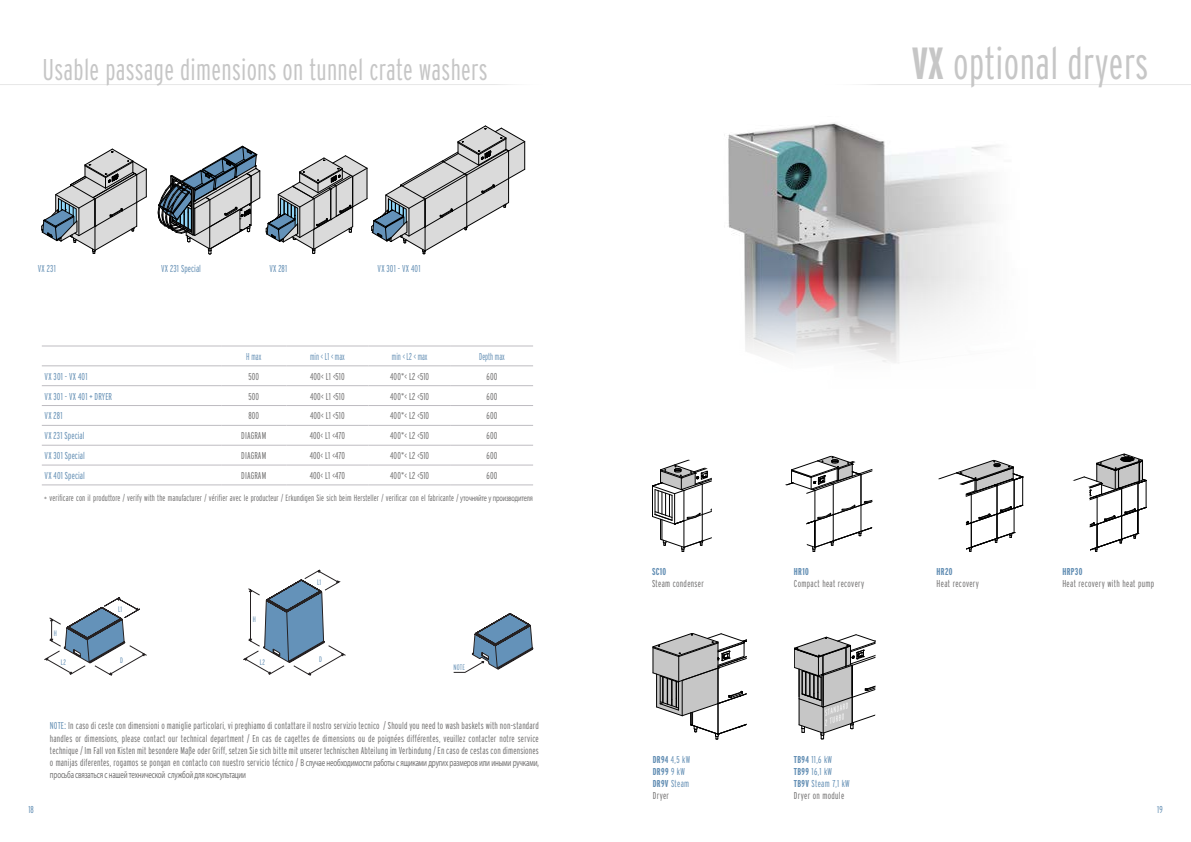
<style>
.page{position:relative;width:1191px;height:842px;background:#fff}
.page>*{position:absolute;margin:0;border:0;box-sizing:border-box;transform-origin:0 0}
.t1{font:300 extra-condensed 45px "Interstate";letter-spacing:.01em;color:#c6c6c6}
.t2{font:300 extra-condensed 30px "Interstate";letter-spacing:.01em;color:#c6c6c6}
.t3{font:300 extra-condensed 10px/12.1px "Interstate";letter-spacing:.01em;color:#706f6f;text-align:justify}
.t4{font:300 extra-condensed 10px/12.1px "Interstate";letter-spacing:.015em;color:#618db3}
.t5{font:10px "Myriad Pro";letter-spacing:-.03em;color:#706f6f;scale:.7 1}
.t6{font:300 extra-condensed 10px "Interstate";letter-spacing:.03em;color:#706f6f}
.t7{font:300 extra-condensed 10px "Interstate";letter-spacing:.015em;color:#618db3;scale:.88 1}
.t8{font:300 extra-condensed 10px "Interstate";letter-spacing:.035em;color:#706f6f}
.t9{font:700 extra-condensed 10px "Interstate";letter-spacing:.03em;color:#618db3}
.t10{font:300 extra-condensed 9px "Interstate";letter-spacing:.01em;color:#706f6f}
.t11{font:italic 300 extra-condensed 8.1px/9px "Interstate";color:#fff;scale:.91 1}
.t12{font:300 extra-condensed 8px "Interstate";letter-spacing:.025em;color:#618db3}
.s1{font-family:"Myriad Pro";font-weight:400;font-stretch:normal}
.s2{color:#618db3}
.s3{font-family:"Helvetica";font-weight:400;font-stretch:normal;color:#618db3}
.s4{font-weight:700}
.s5{color:#706f6f}
</style>
<div class="page">
<img style="left:724px;top:123px;width:274px;height:240px">
<hr style="left:0;top:84px;width:551px;height:1px;background:#c6c6c6">
<svg style="left:652px;top:459px;width:60px;height:93px"></svg>
<svg style="left:785px;top:456px;width:87px;height:96px"></svg>
<svg style="left:938px;top:460px;width:85px;height:92px"></svg>
<svg style="left:1072px;top:454px;width:75px;height:98px"></svg>
<svg style="left:652px;top:633px;width:95px;height:107px"></svg>
<svg style="left:794px;top:634px;width:81px;height:106px"></svg>
<svg style="left:41px;top:149px;width:106px;height:105px"></svg>
<svg style="left:158px;top:126px;width:367px;height:129px"></svg>
<hr style="left:42px;top:346px;width:179px;height:1px;background:#bebcc1">
<hr style="left:221px;top:346px;width:65px;height:1px;background:#bebcc1">
<hr style="left:286px;top:346px;width:83px;height:1px;background:#bebcc1">
<hr style="left:369px;top:346px;width:82px;height:1px;background:#bebcc1">
<hr style="left:451px;top:346px;width:82px;height:1px;background:#bebcc1">
<hr style="left:42px;top:366px;width:179px;height:1px;background:#bebcc1">
<hr style="left:221px;top:366px;width:65px;height:1px;background:#bebcc1">
<hr style="left:286px;top:366px;width:83px;height:1px;background:#bebcc1">
<hr style="left:369px;top:366px;width:82px;height:1px;background:#bebcc1">
<hr style="left:451px;top:366px;width:82px;height:1px;background:#bebcc1">
<hr style="left:42px;top:385px;width:179px;height:1px;background:#bebcc1">
<hr style="left:221px;top:385px;width:65px;height:1px;background:#bebcc1">
<hr style="left:286px;top:385px;width:83px;height:1px;background:#bebcc1">
<hr style="left:369px;top:385px;width:82px;height:1px;background:#bebcc1">
<hr style="left:451px;top:385px;width:82px;height:1px;background:#bebcc1">
<hr style="left:42px;top:405px;width:179px;height:1px;background:#bebcc1">
<hr style="left:221px;top:405px;width:65px;height:1px;background:#bebcc1">
<hr style="left:286px;top:405px;width:83px;height:1px;background:#bebcc1">
<hr style="left:369px;top:405px;width:82px;height:1px;background:#bebcc1">
<hr style="left:451px;top:405px;width:82px;height:1px;background:#bebcc1">
<hr style="left:42px;top:425px;width:179px;height:1px;background:#bebcc1">
<hr style="left:221px;top:425px;width:65px;height:1px;background:#bebcc1">
<hr style="left:286px;top:425px;width:83px;height:1px;background:#bebcc1">
<hr style="left:369px;top:425px;width:82px;height:1px;background:#bebcc1">
<hr style="left:451px;top:425px;width:82px;height:1px;background:#bebcc1">
<hr style="left:42px;top:445px;width:179px;height:1px;background:#bebcc1">
<hr style="left:221px;top:445px;width:65px;height:1px;background:#bebcc1">
<hr style="left:286px;top:445px;width:83px;height:1px;background:#bebcc1">
<hr style="left:369px;top:445px;width:82px;height:1px;background:#bebcc1">
<hr style="left:451px;top:445px;width:82px;height:1px;background:#bebcc1">
<hr style="left:42px;top:465px;width:179px;height:1px;background:#bebcc1">
<hr style="left:221px;top:465px;width:65px;height:1px;background:#bebcc1">
<hr style="left:286px;top:465px;width:83px;height:1px;background:#bebcc1">
<hr style="left:369px;top:465px;width:82px;height:1px;background:#bebcc1">
<hr style="left:451px;top:465px;width:82px;height:1px;background:#bebcc1">
<hr style="left:42px;top:485px;width:179px;height:1px;background:#bebcc1">
<hr style="left:221px;top:485px;width:65px;height:1px;background:#bebcc1">
<hr style="left:286px;top:485px;width:83px;height:1px;background:#bebcc1">
<hr style="left:369px;top:485px;width:82px;height:1px;background:#bebcc1">
<hr style="left:451px;top:485px;width:82px;height:1px;background:#bebcc1">
<svg style="left:453px;top:613px;width:80px;height:60px"></svg>
<svg style="left:44px;top:597px;width:103px;height:79px"></svg>
<svg style="left:243px;top:570px;width:103px;height:106px"></svg>
<hr style="left:822px;top:84px;width:369px;height:1px;background:#c6c6c6">
<h2 class="t2" style="left:43px;top:52px;width:446px">Usable passage dimensions on tunnel crate washers</h2>
<p class="t4" style="left:38px;top:262px;width:19px">VX 231</p>
<p class="t4" style="left:161px;top:262px;width:41px">VX 231 Special</p>
<p class="t4" style="left:269px;top:262px;width:19px">VX 281</p>
<p class="t4" style="left:378px;top:262px;width:44px">VX 301 - VX 401</p>
<p class="t7" style="left:246px;top:351px;width:19px">H max</p>
<p class="t7" style="left:310px;top:351px;width:41px">min &lt; L1 &lt; max</p>
<p class="t7" style="left:392px;top:351px;width:42px">min &lt; L2 &lt; max</p>
<p class="t7" style="left:479px;top:351px;width:31px">Depth max</p>
<p class="t4" style="left:45px;top:370px;width:44px">VX 301 - VX 401</p>
<p class="t3" style="left:248px;top:370px;width:12px">500</p>
<p class="t3" style="left:310px;top:370px;width:36px">400&lt; L1 &lt;510</p>
<p class="t3" style="left:390px;top:370px;width:40px">400*&lt; L2 &lt;510</p>
<p class="t3" style="left:486px;top:370px;width:12px">600</p>
<p class="t4" style="left:45px;top:390px;width:69px">VX 301 - VX 401 + DRYER</p>
<p class="t3" style="left:248px;top:390px;width:12px">500</p>
<p class="t3" style="left:310px;top:390px;width:36px">400&lt; L1 &lt;510</p>
<p class="t3" style="left:390px;top:390px;width:40px">400*&lt; L2 &lt;510</p>
<p class="t3" style="left:486px;top:390px;width:12px">600</p>
<p class="t4" style="left:45px;top:410px;width:19px">VX 281</p>
<p class="t3" style="left:248px;top:410px;width:12px">800</p>
<p class="t3" style="left:310px;top:410px;width:36px">400&lt; L1 &lt;510</p>
<p class="t3" style="left:390px;top:410px;width:40px">400*&lt; L2 &lt;510</p>
<p class="t3" style="left:486px;top:410px;width:12px">600</p>
<p class="t4" style="left:45px;top:430px;width:41px">VX 231 Special</p>
<p class="t3" style="left:241px;top:430px;width:26px">DIAGRAM</p>
<p class="t3" style="left:310px;top:430px;width:37px">400&lt; L1 &lt;470</p>
<p class="t3" style="left:390px;top:430px;width:40px">400*&lt; L2 &lt;510</p>
<p class="t3" style="left:486px;top:430px;width:12px">600</p>
<p class="t4" style="left:45px;top:449px;width:42px">VX 301 Special</p>
<p class="t3" style="left:241px;top:449px;width:26px">DIAGRAM</p>
<p class="t3" style="left:310px;top:449px;width:37px">400&lt; L1 &lt;470</p>
<p class="t3" style="left:390px;top:449px;width:40px">400*&lt; L2 &lt;510</p>
<p class="t3" style="left:486px;top:449px;width:12px">600</p>
<p class="t4" style="left:45px;top:469px;width:42px">VX 401 Special</p>
<p class="t3" style="left:241px;top:469px;width:26px">DIAGRAM</p>
<p class="t3" style="left:310px;top:469px;width:37px">400&lt; L1 &lt;470</p>
<p class="t3" style="left:390px;top:469px;width:40px">400*&lt; L2 &lt;510</p>
<p class="t3" style="left:486px;top:469px;width:12px">600</p>
<p class="t10" style="left:44px;top:493px;width:490px">* verificare con il produttore / verify with the manufacturer / vérifier avec le producteur / Erkundigen Sie sich beim Hersteller / verificar con el fabricante / <span class="s1">уточняйте у производителя</span></p>
<p class="t12" style="left:54px;top:628px;width:5px">H</p>
<p class="t12" style="left:118px;top:605px;width:6px">L1</p>
<p class="t12" style="left:61px;top:658px;width:7px">L2</p>
<p class="t12" style="left:120px;top:656px;width:4px">D</p>
<p class="t12" style="left:253px;top:615px;width:5px">H</p>
<p class="t12" style="left:317px;top:577px;width:6px">L1</p>
<p class="t12" style="left:260px;top:658px;width:7px">L2</p>
<p class="t12" style="left:319px;top:655px;width:4px">D</p>
<p class="t12" style="left:453px;top:662px;width:13px">NOTE</p>
<p class="t3" style="left:50px;top:720px;width:490px"><span class="s2">NOTE</span><span class="s3">:</span> In caso di ceste con dimensioni o maniglie particolari, vi preghiamo di contattare il nostro servizio tecnico / Should you need to wash baskets with non-standard handles or dimensions, please contact our technical department / En cas de cagettes de dimensions ou de poignées différentes, veuillez contacter notre service technique / Im Fall von Kisten mit besondere Maße oder Griff, setzen Sie sich bitte mit unserer technischen Abteilung im Verbindung / En caso de cestas con dimensiones o manijas diferentes, rogamos se pongan en contacto con nuestro servicio técnico / <span class="s1">В случае необходимости работы с ящиками других размеров или иными ручками,</span></p>
<p class="t5" style="left:50px;top:768px;width:281px">просьба связаться с нашей технической службой для консультации</p>
<h1 class="t1" style="left:912px;top:38px;width:238px"><span class="s4">VX</span> optional dryers</h1>
<p class="t9" style="left:652px;top:566px;width:16px">SC10</p>
<p class="t6" style="left:652px;top:578px;width:53px">Steam condenser</p>
<p class="t4" style="left:653px;top:753px;width:39px"><span class="s4">DR94</span> 4,5 kW<br><span class="s4">DR99</span> 9 kW<br><span class="s4">DR9V</span> Steam<br><span class="s5">Dryer</span></p>
<p class="t9" style="left:794px;top:566px;width:16px">HR10</p>
<p class="t8" style="left:794px;top:578px;width:72px">Compact heat recovery</p>
<p class="t11" style="left:820px;top:710px;width:32px;text-indent:3px;rotate:-18deg">STANDARD<br>2 TURBO</p>
<p class="t4" style="left:794px;top:753px;width:57px"><span class="s4">TB94</span> 11,6 kW<br><span class="s4">TB99</span> 16,1 kW<br><span class="s4">TB9V</span> Steam 7,1 kW<br><span class="s5">Dryer on module</span></p>
<p class="t9" style="left:936px;top:566px;width:17px">HR20</p>
<p class="t6" style="left:936px;top:578px;width:44px">Heat recovery</p>
<p class="t9" style="left:1062px;top:566px;width:22px">HRP30</p>
<p class="t6" style="left:1062px;top:578px;width:93px">Heat recovery with heat pump</p>
<p class="t4" style="left:28px;top:804px;width:7px">18</p>
<p class="t4" style="left:1157px;top:804px;width:7px">19</p>
</div>
